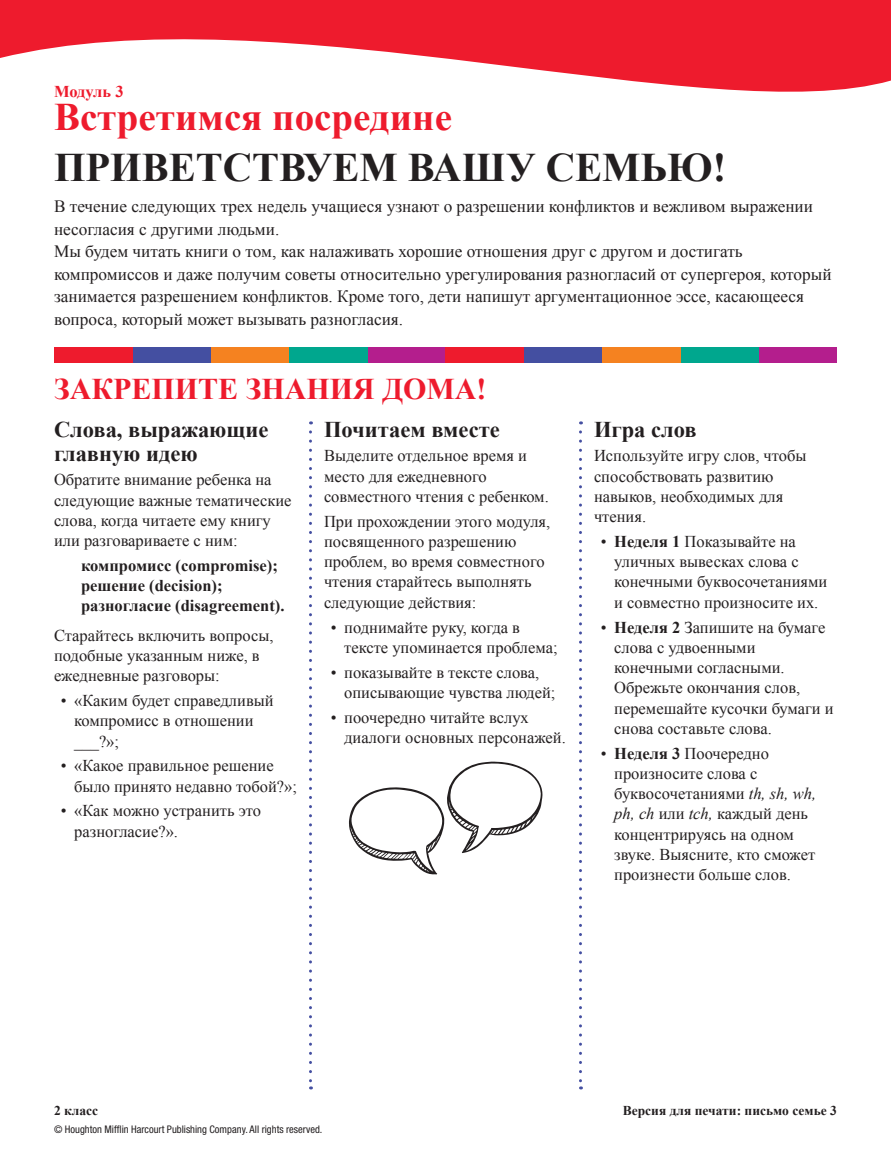
<style>
.page{position:relative;width:891px;height:1175px;background:#fff}
.page>*{position:absolute;margin:0;border:0;box-sizing:border-box;transform-origin:0 0}
.h3_hello_family{font:700 40.5px "Times New Roman";color:#231f20}
.t1{font:700 39px "Times New Roman";color:#ee1b2d}
.h4_runin_m3{font:700 30px "Times New Roman";color:#ee1b2d}
.t2{font:700 22.5px/24px "Times New Roman";color:#231f20}
.p_intro_text{font:17.25px/22.5px "Times New Roman";color:#231f20}
.p_body{font:16.5px/20.2px "Times New Roman";color:#231f20}
.p_body_indent_nospac{font:700 16.5px "Times New Roman";color:#231f20}
.p_body_indent_spacea{font:700 16.5px "Times New Roman";color:#231f20}
.t3{font:700 16.5px "Times New Roman";letter-spacing:-.015em;color:#ee1b2d}
.t4{font:700 13.5px "Times New Roman";color:#231f20}
.t5{font:condensed 10.5px "Helvetica Neue LT Std";color:#231f20}
.s1{font-weight:700}
.s2{font-style:italic}
</style>
<div class="page">
<svg style="left:0;top:0;width:891px;height:92px;fill:#ee1b2d"></svg>
<svg style="left:309px;top:432px;width:3px;height:657px"></svg>
<svg style="left:579px;top:432px;width:3px;height:657px"></svg>
<div style="left:759px;top:347px;width:78px;height:15px;background:#b41e8d"></div>
<div style="left:680px;top:347px;width:79px;height:15px;background:#00a78e"></div>
<div style="left:602px;top:347px;width:78px;height:15px;background:#f58220"></div>
<div style="left:367px;top:347px;width:79px;height:15px;background:#b41e8d"></div>
<div style="left:289px;top:347px;width:78px;height:15px;background:#00a78e"></div>
<div style="left:211px;top:347px;width:78px;height:15px;background:#f58220"></div>
<div style="left:132px;top:347px;width:79px;height:15px;background:#444fa1"></div>
<svg style="left:54px;top:347px;width:78px;height:15px"></svg>
<div style="left:524px;top:347px;width:78px;height:15px;background:#444fa1"></div>
<svg style="left:446px;top:347px;width:78px;height:15px"></svg>
<svg style="left:349px;top:761px;width:194px;height:113px"></svg>
<p class="t3" style="left:54px;top:80px;width:71px">Модуль 3</p>
<h2 class="t1" style="left:54px;top:90px;width:400px">Встретимся посредине</h2>
<p class="h3_hello_family" style="left:54px;top:139px;width:674px">ПРИВЕТСТВУЕМ ВАШУ СЕМЬЮ!</p>
<p class="p_intro_text" style="left:54px;top:195px;width:761px">В течение следующих трех недель учащиеся узнают о разрешении конфликтов и вежливом выражении несогласия с другими людьми.</p>
<p class="p_intro_text" style="left:54px;top:240px;width:779px">Мы будем читать книги о том, как налаживать хорошие отношения друг с другом и достигать компромиссов и даже получим советы относительно урегулирования разногласий от супергероя, который занимается разрешением конфликтов. Кроме того, дети напишут аргументационное эссе, касающееся вопроса, который может вызывать разногласия.</p>
<p class="h4_runin_m3" style="left:54px;top:368px;width:434px">ЗАКРЕПИТЕ ЗНАНИЯ ДОМА!</p>
<p class="t2" style="left:54px;top:416px;width:216px">Слова, выражающие главную идею</p>
<p class="p_body" style="left:54px;top:469px;width:239px">Обратите внимание ребенка на следующие важные тематические слова, когда читаете ему книгу или разговариваете с ним:</p>
<p class="p_body_indent_nospac" style="left:81px;top:554px;width:198px">компромисс (compromise);</p>
<p class="p_body_indent_nospac" style="left:81px;top:574px;width:143px">решение (decision);</p>
<p class="p_body_indent_spacea" style="left:81px;top:594px;width:205px">разногласие (disagreement).</p>
<p class="p_body" style="left:54px;top:625px;width:221px">Старайтесь включить вопросы, подобные указанным ниже, в ежедневные разговоры:</p>
<p class="p_body" style="left:74px;top:690px;width:201px;text-indent:-14px">• «Каким будет справедливый компромисс в отношении ___?»;</p>
<p class="p_body" style="left:74px;top:755px;width:224px;text-indent:-14px">• «Какое правильное решение было принято недавно тобой?»;</p>
<p class="p_body" style="left:74px;top:800px;width:188px;text-indent:-14px">• «Как можно устранить это разногласие?».</p>
<p class="t2" style="left:324px;top:416px;width:177px">Почитаем вместе</p>
<p class="p_body" style="left:324px;top:445px;width:226px">Выделите отдельное время и место для ежедневного совместного чтения с ребенком.</p>
<p class="p_body" style="left:324px;top:511px;width:228px">При прохождении этого модуля, посвященного разрешению проблем, во время совместного чтения старайтесь выполнять следующие действия:</p>
<p class="p_body" style="left:344px;top:616px;width:215px;text-indent:-14px">• поднимайте руку, когда в тексте упоминается проблема;</p>
<p class="p_body" style="left:344px;top:661px;width:213px;text-indent:-14px">• показывайте в тексте слова, описывающие чувства людей;</p>
<p class="p_body" style="left:344px;top:706px;width:223px;text-indent:-14px">• поочередно читайте вслух диалоги основных персонажей.</p>
<p class="t2" style="left:594px;top:416px;width:104px">Игра слов</p>
<p class="p_body" style="left:594px;top:445px;width:214px">Используйте игру слов, чтобы способствовать развитию навыков, необходимых для чтения.</p>
<p class="p_body" style="left:614px;top:531px;width:215px;text-indent:-14px">• <span class="s1">Неделя 1</span> Показывайте на уличных вывесках слова с конечными буквосочетаниями и совместно произносите их.</p>
<p class="p_body" style="left:614px;top:616px;width:221px;text-indent:-14px">• <span class="s1">Неделя 2</span> Запишите на бумаге слова с удвоенными конечными согласными.<br>Обрежьте окончания слов, перемешайте кусочки бумаги и снова составьте слова.</p>
<p class="p_body" style="left:614px;top:742px;width:203px;text-indent:-14px">• <span class="s1">Неделя 3</span> Поочередно произносите слова с буквосочетаниями <span class="s2">th, sh, wh, ph, ch</span> или <span class="s2">tch,</span> каждый день концентрируясь на одном звуке. Выясните, кто сможет произнести больше слов.</p>
<p class="t4" style="left:54px;top:1101px;width:46px">2 класс</p>
<p class="t4" style="left:623px;top:1101px;width:216px">Версия для печати: письмо семье 3</p>
<p class="t5" style="left:54px;top:1123px;width:270px">© Houghton Mifflin Harcourt Publishing Company. All rights reserved.</p>
</div>
